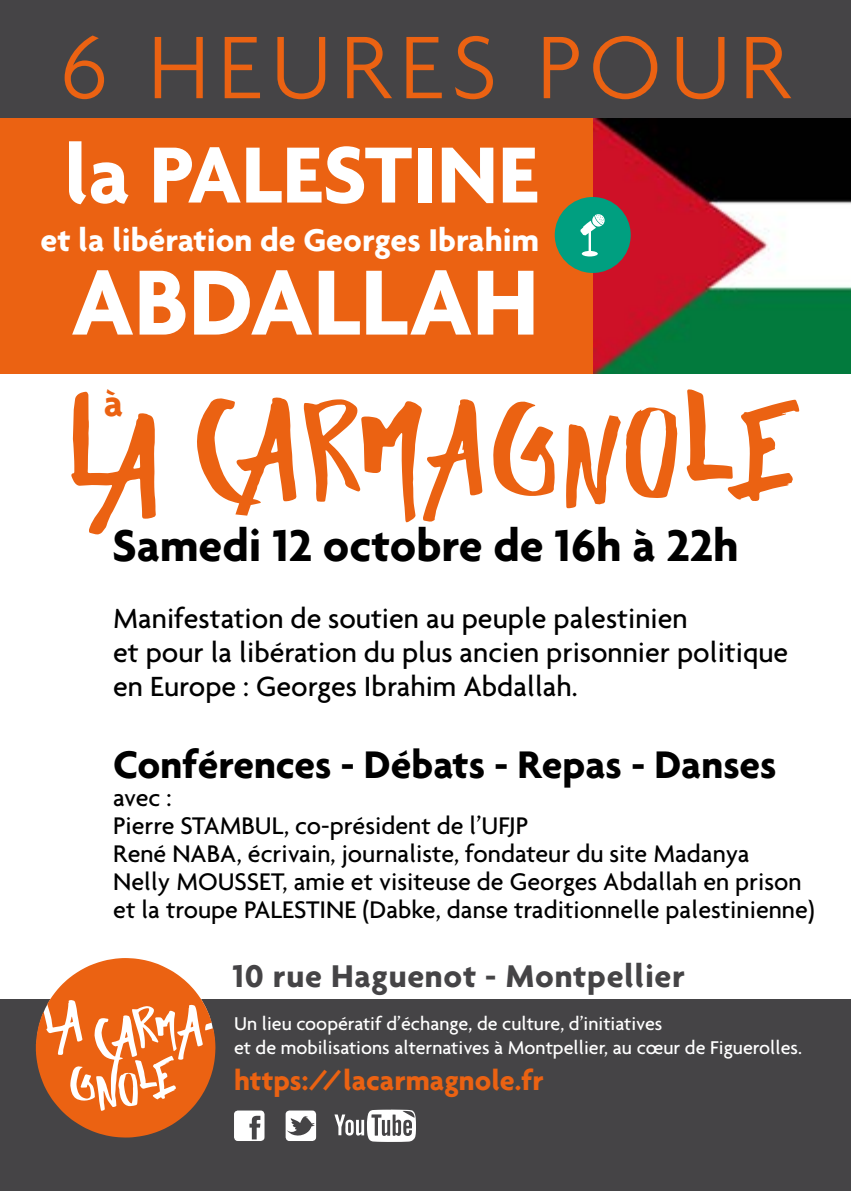
<style>
.page{position:relative;width:851px;height:1191px;background:#fff}
.page>*{position:absolute;margin:0;border:0;box-sizing:border-box;transform-origin:0 0}
.t1{font:700 100px "Agenda";color:#fff}
.t2{font:300 96px "Agenda";letter-spacing:.09em;color:#eb6212}
.t3{font:700 86px "Agenda";color:#fff}
.t4{font:700 48px "Agenda";color:#000}
.t5{font:700 41.6px "Agenda";color:#000}
.t6{font:700 40px "Agenda";color:#eb6212}
.t7{font:700 34px "Agenda";color:#fff}
.t8{font:700 34px "Agenda";letter-spacing:.02em;color:#454446}
.t9{font:500 30px/34px "Agenda";color:#000}
.t10{font:700 30px "Agenda";color:#eb6212}
.t11{font:500 26px/28px "Agenda";color:#000}
.t12{font:500 20px/24px "Agenda";color:#fff}
</style>
<div class="page">
<div style="left:0;top:0;width:850px;height:135px;background:#454446"></div>
<div style="left:0;top:119px;width:850px;height:255px;background:#eb6212"></div>
<img style="left:593px;top:119px;width:257px;height:255px">
<div style="left:0;top:999px;width:850px;height:192px;background:#454446"></div>
<div style="left:554px;top:197px;width:76px;height:76px;background:#009f80;border-radius:50%"></div>
<div style="left:581px;top:251px;width:16px;height:5px;background:#fff;border-radius:50%"></div>
<hr style="left:588px;top:230px;width:3px;height:23px;background:#fff">
<svg style="left:580px;top:214px;width:24px;height:21px"></svg>
<svg style="left:71px;top:389px;width:728px;height:145px"></svg>
<svg style="left:36px;top:958px;width:179px;height:179px"></svg>
<svg style="left:285px;top:1110px;width:31px;height:31px"></svg>
<svg style="left:234px;top:1110px;width:30px;height:31px"></svg>
<svg style="left:334px;top:1109px;width:82px;height:33px"></svg>
<h2 class="t2" style="left:61px;top:11px;width:731px">6 HEURES POUR</h2>
<h3 class="t3" style="left:64px;top:122px;width:476px">la PALESTINE</h3>
<h3 class="t7" style="left:40px;top:219px;width:500px">et la libération de Georges Ibrahim</h3>
<h1 class="t1" style="left:71px;top:241px;width:469px">ABDALLAH</h1>
<h3 class="t6" style="left:104px;top:379px;width:21px">à</h3>
<h3 class="t4" style="left:112px;top:516px;width:627px">Samedi 12 octobre de 16h à 22h</h3>
<p class="t9" style="left:113px;top:601px;width:676px">Manifestation de soutien au peuple palestinien<br>et pour la libération du plus ancien prisonnier politique en Europe : Georges Ibrahim Abdallah.</p>
<h3 class="t5" style="left:113px;top:739px;width:664px">Conférences - Débats - Repas - Danses</h3>
<p class="t11" style="left:113px;top:783px;width:703px">avec :<br>Pierre STAMBUL, co-président de l’UFJP<br>René NABA, écrivain, journaliste, fondateur du site Madanya<br>Nelly MOUSSET, amie et visiteuse de Georges Abdallah en prison et la troupe PALESTINE (Dabke, danse traditionnelle palestinienne)</p>
<h3 class="t8" style="left:232px;top:955px;width:454px">10 rue Haguenot - Montpellier</h3>
<p class="t12" style="left:234px;top:1011px;width:569px">Un lieu coopératif d’échange, de culture, d’initiatives<br>et de mobilisations alternatives à Montpellier, au cœur de Figuerolles.</p>
<p class="t10" style="left:234px;top:1062px;width:311px">https:// lacarmagnole.fr</p>
</div>
